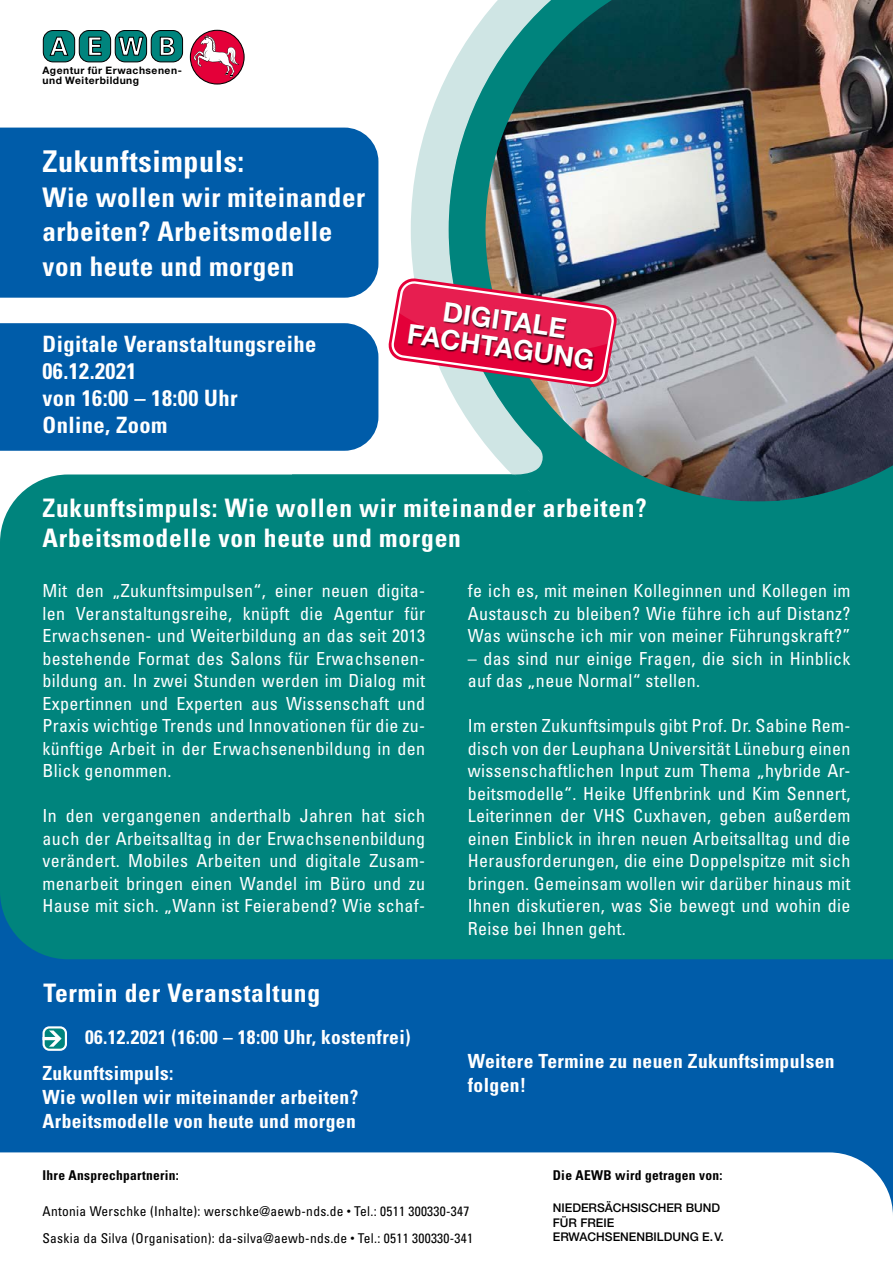
<style>
.page{position:relative;width:893px;height:1263px;background:#fff}
.page>*{position:absolute;margin:0;border:0;box-sizing:border-box;transform-origin:0 0}
.t1{font:700 condensed 30px "Univers";letter-spacing:.02em;color:#fff}
.t2{font:700 27.3px/27.3px "Helvetica Neue LT";color:#fff;text-align:center}
.t3{font:700 condensed 27px/34.5px "Univers";letter-spacing:.02em;color:#fff}
.t4{font:700 condensed 25.5px/30px "Univers";letter-spacing:.03em;color:#fff}
.t5{font:700 condensed 22.5px/27px "Univers";letter-spacing:.02em;color:#fff}
.t6{font:700 condensed 19.5px/24px "Univers";letter-spacing:.02em;color:#fff}
.t7{font:condensed 18px/22.5px "Univers";letter-spacing:.02em;color:#fff;text-align:justify}
.t8{font:condensed 13.5px/27px "Univers";letter-spacing:.02em;color:#000}
.t9{font:700 condensed 13.5px "Univers";letter-spacing:.02em;color:#000}
.t10{font:500 12px/14.4px "Helvetica Neue LT";color:#000}
.t11{font:700 10.35px/10.5px "Helvetica Neue LT";letter-spacing:.05em;color:#000}
.s1{font-size:10.5px}
</style>
<div class="page">
<div style="left:0;top:608px;width:893px;height:655px;background:#005ca9"></div>
<div style="left:0;top:128px;width:378px;height:170px;background:#005ca9"></div>
<div style="left:0;top:323px;width:378px;height:128px;background:#005ca9"></div>
<div style="left:0;top:474px;width:893px;height:485px;background:#00847d"></div>
<div style="left:0;top:1152px;width:893px;height:111px;background:#fff"></div>
<div style="left:43px;top:31px;width:32px;height:31px;background:#00847d;border-radius:10px"></div>
<div style="left:43px;top:30px;width:32px;height:32px;border:1px solid #000;border-radius:10px"></div>
<div style="left:79px;top:31px;width:32px;height:31px;background:#00847d;border-radius:10px"></div>
<div style="left:79px;top:30px;width:32px;height:32px;border:1px solid #000;border-radius:10px"></div>
<div style="left:115px;top:31px;width:32px;height:31px;background:#00847d;border-radius:10px"></div>
<div style="left:115px;top:30px;width:32px;height:32px;border:1px solid #000;border-radius:10px"></div>
<div style="left:151px;top:31px;width:32px;height:31px;background:#00847d;border-radius:10px"></div>
<div style="left:151px;top:30px;width:32px;height:32px;border:1px solid #000;border-radius:10px"></div>
<svg style="left:190px;top:30px;width:54px;height:54px"></svg>
<div style="left:190px;top:30px;width:55px;height:55px;border:1px solid #000;border-radius:50%"></div>
<svg style="left:194px;top:35px;width:45px;height:42px"></svg>
<svg style="left:160px;top:36px;width:15px;height:20px"></svg>
<svg style="left:118px;top:37px;width:26px;height:19px"></svg>
<svg style="left:88px;top:37px;width:14px;height:19px"></svg>
<svg style="left:49px;top:36px;width:19px;height:20px"></svg>
<img style="left:411px;top:0;width:482px;height:576px">
<div style="left:558px;top:506px;width:335px;height:77px;background:#00847d"></div>
<svg style="left:292px;top:448px;width:357px;height:120px"></svg>
<div style="left:44px;top:1027px;width:22px;height:23px;background:#00847d;border-radius:6px"></div>
<div style="left:43px;top:1026px;width:24px;height:25px;border:2px solid #fff;border-radius:6px"></div>
<svg style="left:43px;top:1030px;width:19px;height:17px"></svg>
<svg style="left:388px;top:277px;width:231px;height:112px"></svg>
<div style="left:408px;top:301px;width:187px;height:70px;background:#000;opacity:.75"></div>
<p class="t11" style="left:43px;top:65px;width:141px">Agentur für Erwachsenen&shy;und Weiterbildung</p>
<h1 class="t1" style="left:43px;top:143px;width:203px">Zukunftsimpuls:</h1>
<h3 class="t3" style="left:43px;top:179px;width:324px">Wie wollen wir miteinander arbeiten? Arbeitsmodelle von heute und morgen</h3>
<p class="t5" style="left:43px;top:330px;width:275px">Digitale Veranstaltungsreihe<br>06.12.2021<br>von 16:00 – 18:00 Uhr<br>Online, Zoom</p>
<h2 class="t2" style="left:413px;top:293px;width:190px;rotate:8deg">DIGITALE<br>FACHTAGUNG</h2>
<h3 class="t4" style="left:43px;top:493px;width:606px">Zukunftsimpuls: Wie wollen wir miteinander arbeiten?<br>Arbeitsmodelle von heute und morgen</h3>
<p class="t7" style="left:43px;top:579px;width:384px">Mit den „Zukunftsimpulsen“, einer neuen digita&shy;len Veranstaltungsreihe, knüpft die Agentur für Erwachsenen- und Weiterbildung an das seit 2013 bestehende Format des Salons für Erwachsenen&shy;bildung an. In zwei Stunden werden im Dialog mit Expertinnen und Experten aus Wissenschaft und Praxis wichtige Trends und Innovationen für die zu&shy;künftige Arbeit in der Erwachsenenbildung in den Blick genommen.</p>
<p class="t7" style="left:43px;top:804px;width:384px">In den vergangenen anderthalb Jahren hat sich auch der Arbeitsalltag in der Erwachsenenbildung verändert. Mobiles Arbeiten und digitale Zusam&shy;menarbeit bringen einen Wandel im Büro und zu Hause mit sich. „Wann ist Feierabend? Wie schaf-</p>
<h3 class="t4" style="left:43px;top:977px;width:278px">Termin der Veranstaltung</h3>
<p class="t6" style="left:43px;top:1019px;width:370px;line-height:36px;text-indent:43px">06.12.2021 (16:00 – 18:00 Uhr, kostenfrei)<br>Zukunftsimpuls:</p>
<p class="t6" style="left:43px;top:1085px;width:317px">Wie wollen wir miteinander arbeiten?<br>Arbeitsmodelle von heute und morgen</p>
<p class="t7" style="left:468px;top:579px;width:384px">fe ich es, mit meinen Kolleginnen und Kollegen im Austausch zu bleiben? Wie führe ich auf Distanz?<br>Was wünsche ich mir von meiner Führungskraft?”</p>
<p class="t7" style="left:468px;top:647px;width:384px">– das sind nur einige Fragen, die sich in Hinblick auf das „neue Normal“ stellen.</p>
<p class="t7" style="left:468px;top:714px;width:384px">Im ersten Zukunftsimpuls gibt Prof. Dr. Sabine Rem&shy;disch von der Leuphana Universität Lüneburg einen wissenschaftlichen Input zum Thema „hybride Ar&shy;beitsmodelle“. Heike Uffenbrink und Kim Sennert, Leiterinnen der VHS Cuxhaven, geben außerdem einen Einblick in ihren neuen Arbeitsalltag und die Herausforderungen, die eine Doppelspitze mit sich bringen. Gemeinsam wollen wir darüber hinaus mit Ihnen diskutieren, was Sie bewegt und wohin die Reise bei Ihnen geht.</p>
<p class="t6" style="left:468px;top:1049px;width:368px">Weitere Termine zu neuen Zukunftsimpulsen folgen!</p>
<p class="t9" style="left:43px;top:1167px;width:138px">Ihre Ansprechpartnerin:</p>
<p class="t8" style="left:43px;top:1197px;width:432px">Antonia Werschke (Inhalte): werschke@aewb-nds.de <span class="s1">•</span> Tel.: 0511 300330-347<br>Saskia da Silva (Organisation): da-silva@aewb-nds.de <span class="s1">•</span> Tel.: 0511 300330-341</p>
<p class="t9" style="left:553px;top:1167px;width:171px">Die AEWB wird getragen von:</p>
<p class="t10" style="left:553px;top:1201px;width:172px">NIEDERSÄCHSISCHER BUND<br>FÜR FREIE<br>ERWACHSENENBILDUNG E.V.</p>
</div>
